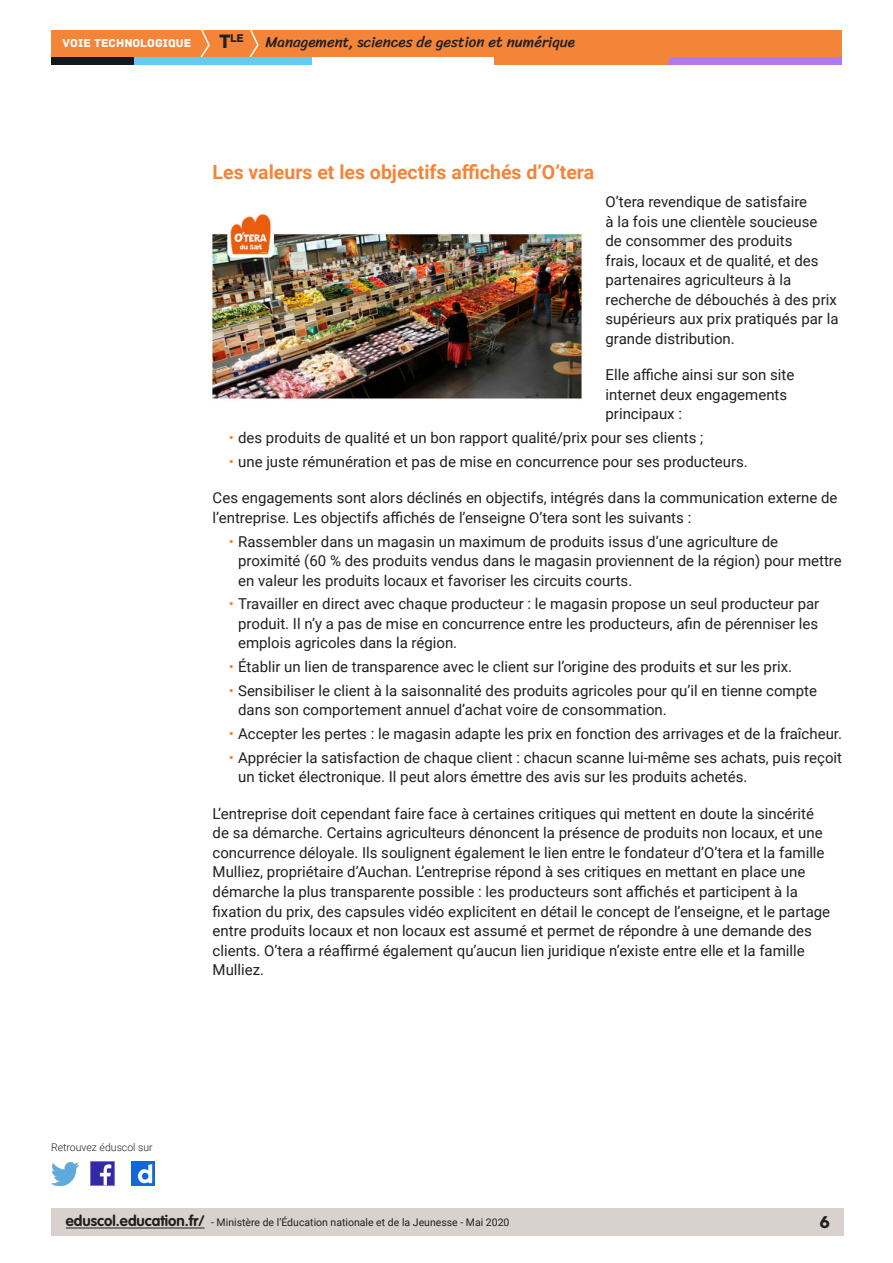
<style>
.page{position:relative;width:893px;height:1263px;background:#fff}
.page>*{position:absolute;margin:0;border:0;box-sizing:border-box;transform-origin:0 0}
._03_titre_2{font:700 19.5px "Roboto";color:#f48437}
.t1{font:18px "Archive";color:#231f20}
.Texte_courant{font:15px/19.5px "Roboto";color:#231f20}
.t2{font:15px "Sriracha";color:#231f20}
.t3{font:12px "Archive";color:#fff}
.t4{font:11.85px "Archive";color:#231f20}
.t5{font:10.5px "Roboto";color:#231f20}
.t6{font:300 10.5px "Roboto";color:#231f20}
.s1{font-size:20.4px}
.s2{color:#f48437}
.s3{font-family:"VAG Rounded Std";font-weight:700;font-size:15px}
</style>
<div class="page">
<div style="left:51px;top:1209px;width:792px;height:27px;background:#d8d1ce"></div>
<hr style="left:66px;top:1227px;width:139px;height:1px;background:#231f20">
<div style="left:51px;top:30px;width:791px;height:27px;background:#f48437"></div>
<svg style="left:200px;top:30px;width:10px;height:27px"></svg>
<svg style="left:249px;top:30px;width:10px;height:27px"></svg>
<div style="left:133px;top:57px;width:179px;height:8px;background:#5fcdf5"></div>
<div style="left:51px;top:57px;width:82px;height:8px;background:#141a1c"></div>
<div style="left:667px;top:57px;width:175px;height:8px;background:#b078f2"></div>
<div style="left:494px;top:57px;width:175px;height:8px;background:#f48437"></div>
<img style="left:91px;top:1162px;width:23px;height:23px">
<img style="left:51px;top:1163px;width:28px;height:22px">
<img style="left:132px;top:1162px;width:22px;height:23px">
<img style="left:212px;top:215px;width:370px;height:184px">
<p class="t4" style="left:219px;top:31px;width:26px"><span class="s1">T</span>le</p>
<p class="t3" style="left:63px;top:36px;width:130px">VOIE TECHNOLOGIQUE</p>
<p class="t2" style="left:265px;top:33px;width:311px">Management, sciences de gestion et numérique</p>
<p class="_03_titre_2" style="left:213px;top:159px;width:383px">Les valeurs et les objectifs affichés d’O’tera</p>
<p class="Texte_courant" style="left:605px;top:192px;width:234px">O’tera revendique de satisfaire<br>à la fois une clientèle soucieuse<br>de consommer des produits<br>frais, locaux et de qualité, et des partenaires agriculteurs à la recherche de débouchés à des prix supérieurs aux prix pratiqués par la grande distribution.</p>
<p class="Texte_courant" style="left:605px;top:365px;width:190px">Elle affiche ainsi sur son site internet deux engagements principaux :</p>
<p class="Texte_courant" style="left:229px;top:428px;width:476px"><span class="s2">•</span> des produits de qualité et un bon rapport qualité/prix pour ses clients ;</p>
<p class="Texte_courant" style="left:229px;top:451px;width:520px"><span class="s2">•</span> une juste rémunération et pas de mise en concurrence pour ses producteurs.</p>
<p class="Texte_courant" style="left:213px;top:488px;width:626px">Ces engagements sont alors déclinés en objectifs, intégrés dans la communication externe de l’entreprise. Les objectifs affichés de l’enseigne O’tera sont les suivants :</p>
<p class="Texte_courant" style="left:238px;top:531px;width:605px;text-indent:-9px"><span class="s2">•</span> Rassembler dans un magasin un maximum de produits issus d’une agriculture de proximité (60 % des produits vendus dans le magasin proviennent de la région) pour mettre en valeur les produits locaux et favoriser les circuits courts.</p>
<p class="Texte_courant" style="left:238px;top:594px;width:583px;text-align:justify;text-indent:-9px"><span class="s2">•</span> Travailler en direct avec chaque producteur : le magasin propose un seul producteur par produit. Il n’y a pas de mise en concurrence entre les producteurs, afin de pérenniser les emplois agricoles dans la région.</p>
<p class="Texte_courant" style="left:229px;top:657px;width:565px"><span class="s2">•</span> Établir un lien de transparence avec le client sur l’origine des produits et sur les prix.</p>
<p class="Texte_courant" style="left:238px;top:680px;width:580px;text-indent:-9px"><span class="s2">•</span> Sensibiliser le client à la saisonnalité des produits agricoles pour qu’il en tienne compte dans son comportement annuel d’achat voire de consommation.</p>
<p class="Texte_courant" style="left:229px;top:723px;width:615px"><span class="s2">•</span> Accepter les pertes : le magasin adapte les prix en fonction des arrivages et de la fraîcheur.</p>
<p class="Texte_courant" style="left:238px;top:747px;width:605px;text-indent:-9px"><span class="s2">•</span> Apprécier la satisfaction de chaque client : chacun scanne lui-même ses achats, puis reçoit un ticket électronique. Il peut alors émettre des avis sur les produits achetés.</p>
<p class="Texte_courant" style="left:213px;top:803px;width:619px">L’entreprise doit cependant faire face à certaines critiques qui mettent en doute la sincérité de sa démarche. Certains agriculteurs dénoncent la présence de produits non locaux, et une concurrence déloyale. Ils soulignent également le lien entre le fondateur d’O’tera et la famille Mulliez, propriétaire d’Auchan. L’entreprise répond à ses critiques en mettant en place une démarche la plus transparente possible : les producteurs sont affichés et participent à la fixation du prix, des capsules vidéo explicitent en détail le concept de l’enseigne, et le partage entre produits locaux et non locaux est assumé et permet de répondre à une demande des clients. O’tera a réaffirmé également qu’aucun lien juridique n’existe entre elle et la famille Mulliez.</p>
<p class="t6" style="left:51px;top:1140px;width:103px">Retrouvez éduscol sur</p>
<p class="t5" style="left:66px;top:1215px;width:445px"><span class="s3">eduscol.education.fr/</span> - Ministère de l’Éducation nationale et de la Jeunesse - Mai 2020</p>
<p class="t1" style="left:820px;top:1211px;width:12px">6</p>
</div>
